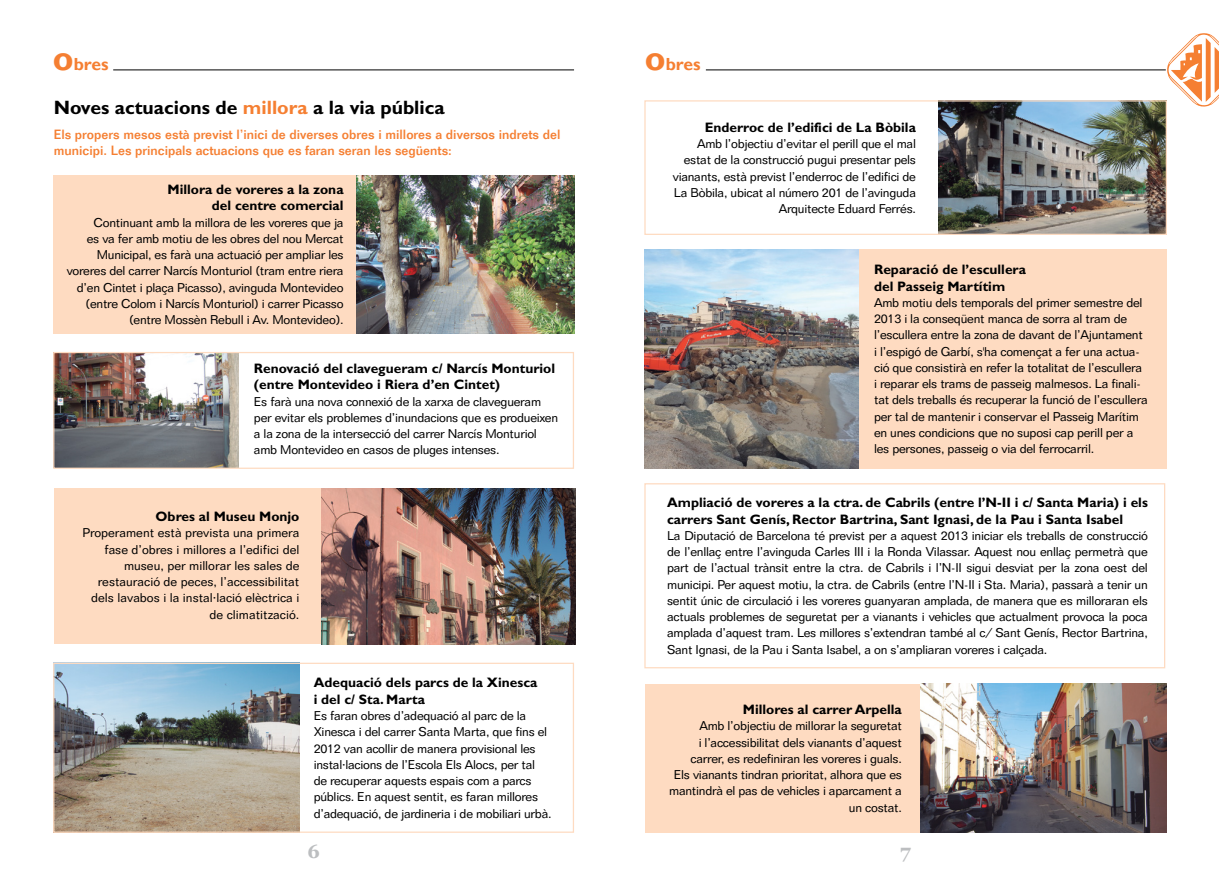
<style>
.page{position:relative;width:1219px;height:886px;background:#fff}
.page>*{position:absolute;margin:0;border:0;box-sizing:border-box;transform-origin:0 0}
.t1{font:700 19.38px "Gill Sans";color:#000}
.t2{font:700 19.25px "Georgia";color:#bcbec0}
.t3{font:700 17.5px "Gill Sans";color:#f57f32}
.t4{font:700 13.75px/16.2px "Gill Sans";color:#000}
.t5{font:500 13.12px/16.2px "Folio";color:#f57f32}
.t6{font:12.5px/16.2px "Folio BT";letter-spacing:-.02em;color:#000;text-align:right}
.t7{font:12.5px/16.2px "Folio BT";color:#000;text-align:right}
.s1{font-size:35px}
.s2{color:#f57f32}
</style>
<div class="page">
<svg style="left:1167px;top:33px;width:52px;height:74px"></svg>
<hr style="left:706px;top:70px;width:460px;height:1px;background:#000">
<hr style="left:113px;top:70px;width:461px;height:1px;background:#000">
<div style="left:53px;top:175px;width:521px;height:158px;background:#fedbc1"></div>
<img style="left:357px;top:175px;width:217px;height:158px">
<div style="left:646px;top:684px;width:520px;height:148px;background:#fedbc1"></div>
<img style="left:920px;top:684px;width:246px;height:148px">
<div style="left:54px;top:488px;width:521px;height:156px;background:#fedbc1"></div>
<img style="left:321px;top:488px;width:254px;height:156px">
<img style="left:55px;top:665px;width:244px;height:166px">
<div style="left:53px;top:663px;width:521px;height:170px;border:1px solid #fedbc1"></div>
<img style="left:55px;top:354px;width:184px;height:113px">
<div style="left:53px;top:352px;width:521px;height:117px;border:1px solid #fedbc1"></div>
<div style="left:646px;top:249px;width:521px;height:220px;background:#fedbc1"></div>
<img style="left:644px;top:249px;width:214px;height:220px">
<img style="left:938px;top:102px;width:227px;height:131px">
<div style="left:644px;top:100px;width:523px;height:135px;border:1px solid #fedbc1"></div>
<div style="left:644px;top:483px;width:521px;height:185px;border:1px solid #fedbc1"></div>
<h3 class="t3" style="left:53px;top:54px;width:57px"><span class="s1">o</span>bres</h3>
<h3 class="t3" style="left:645px;top:54px;width:57px"><span class="s1">o</span>bres</h3>
<h1 class="t1" style="left:54px;top:96px;width:392px">Noves actuacions de <span class="s2">millora</span> a la via pública</h1>
<p class="t5" style="left:54px;top:126px;width:508px">Els propers mesos està previst l’inici de diverses obres i millores a diversos indrets del municipi. Les principals actuacions que es faran seran les següents:</p>
<p class="t4" style="left:167px;top:181px;width:178px;text-align:right">Millora de voreres a la zona del centre comercial</p>
<p class="t6" style="left:67px;top:214px;width:278px">Continuant amb la millora de les voreres que ja<br>es va fer amb motiu de les obres del nou Mercat Municipal, es farà una actuació per ampliar les voreres del carrer Narcís Monturiol (tram entre riera d’en Cintet i plaça Picasso), avinguda Montevideo (entre Colom i Narcís Monturiol) i carrer Picasso (entre Mossèn Rebull i Av. Montevideo).</p>
<p class="t4" style="left:705px;top:119px;width:213px">Enderroc de l’edifici de La Bòbila</p>
<p class="t6" style="left:673px;top:135px;width:245px">Amb l’objectiu d’evitar el perill que el mal estat de la construcció pugui presentar pels vianants, està previst l’enderroc de l’edifici de La Bòbila, ubicat al número 201 de l’avinguda Arquitecte Eduard Ferrés.</p>
<p class="t4" style="left:874px;top:261px;width:154px">Reparació de l’escullera del Passeig Martítim</p>
<p class="t6" style="left:874px;top:294px;width:275px;text-align:left">Amb motiu dels temporals del primer semestre del 2013 i la conseqüent manca de sorra al tram de l’escullera entre la zona de davant de l’Ajuntament i l’espigó de Garbí, s'ha començat a fer una actua&shy;ció que consistirà en refer la totalitat de l’escullera i reparar els trams de passeig malmesos. La finali&shy;tat dels treballs és recuperar la funció de l’escullera per tal de mantenir i conservar el Passeig Marítim en unes condicions que no suposi cap perill per a les persones, passeig o via del ferrocarril.</p>
<p class="t4" style="left:254px;top:360px;width:303px">Renovació del clavegueram c/ Narcís Monturiol (entre Montevideo i Riera d’en Cintet)</p>
<p class="t6" style="left:254px;top:393px;width:306px;text-align:left">Es farà una nova connexió de la xarxa de clavegueram per evitar els problemes d’inundacions que es produeixen a la zona de la intersecció del carrer Narcís Monturiol amb Montevideo en casos de pluges intenses.</p>
<p class="t4" style="left:156px;top:508px;width:145px">Obres al Museu Monjo</p>
<p class="t7" style="left:82px;top:525px;width:219px">Properament està prevista una primera fase d’obres i millores a l’edifici del museu, per millorar les sales de restauració de peces, l’accessibilitat dels lavabos i la instal·lació elèctrica i de climatització.</p>
<p class="t4" style="left:314px;top:674px;width:225px">Adequació dels parcs de la Xinesca i del c/ Sta. Marta</p>
<p class="t6" style="left:314px;top:707px;width:239px;text-align:left">Es faran obres d’adequació al parc de la Xinesca i del carrer Santa Marta, que fins el 2012 van acollir de manera provisional les instal·lacions de l’Escola Els Alocs, per tal de recuperar aquests espais com a parcs públics. En aquest sentit, es faran millores d’adequació, de jardineria i de mobiliari urbà.</p>
<p class="t4" style="left:667px;top:494px;width:482px">Ampliació de voreres a la ctra. de Cabrils (entre l’N-II i c/ Santa Maria) i els carrers Sant Genís, Rector Bartrina, Sant Ignasi, de la Pau i Santa Isabel</p>
<p class="t6" style="left:667px;top:527px;width:482px;text-align:justify">La Diputació de Barcelona té previst per a aquest 2013 iniciar els treballs de construcció de l’enllaç entre l’avinguda Carles III i la Ronda Vilassar. Aquest nou enllaç permetrà que part de l’actual trànsit entre la ctra. de Cabrils i l’N-II sigui desviat per la zona oest del municipi. Per aquest motiu, la ctra. de Cabrils (entre l’N-II i Sta. Maria), passarà a tenir un sentit únic de circulació i les voreres guanyaran amplada, de manera que es milloraran els actuals problemes de seguretat per a vianants i vehicles que actualment provoca la poca amplada d’aquest tram. Les millores s’extendran també al c/ Sant Genís, Rector Bartrina, Sant Ignasi, de la Pau i Santa Isabel, a on s’ampliaran voreres i calçada.</p>
<p class="t4" style="left:743px;top:701px;width:161px">Millores al carrer Arpella</p>
<p class="t6" style="left:669px;top:717px;width:234px">Amb l’objectiu de millorar la seguretat<br>i l’accessibilitat dels vianants d’aquest carrer, es redefiniran les voreres i guals.<br>Els vianants tindran prioritat, alhora que es mantindrà el pas de vehicles i aparcament a un costat.</p>
<h2 class="t2" style="left:307px;top:839px;width:14px">6</h2>
<h2 class="t2" style="left:900px;top:839px;width:12px">7</h2>
</div>
